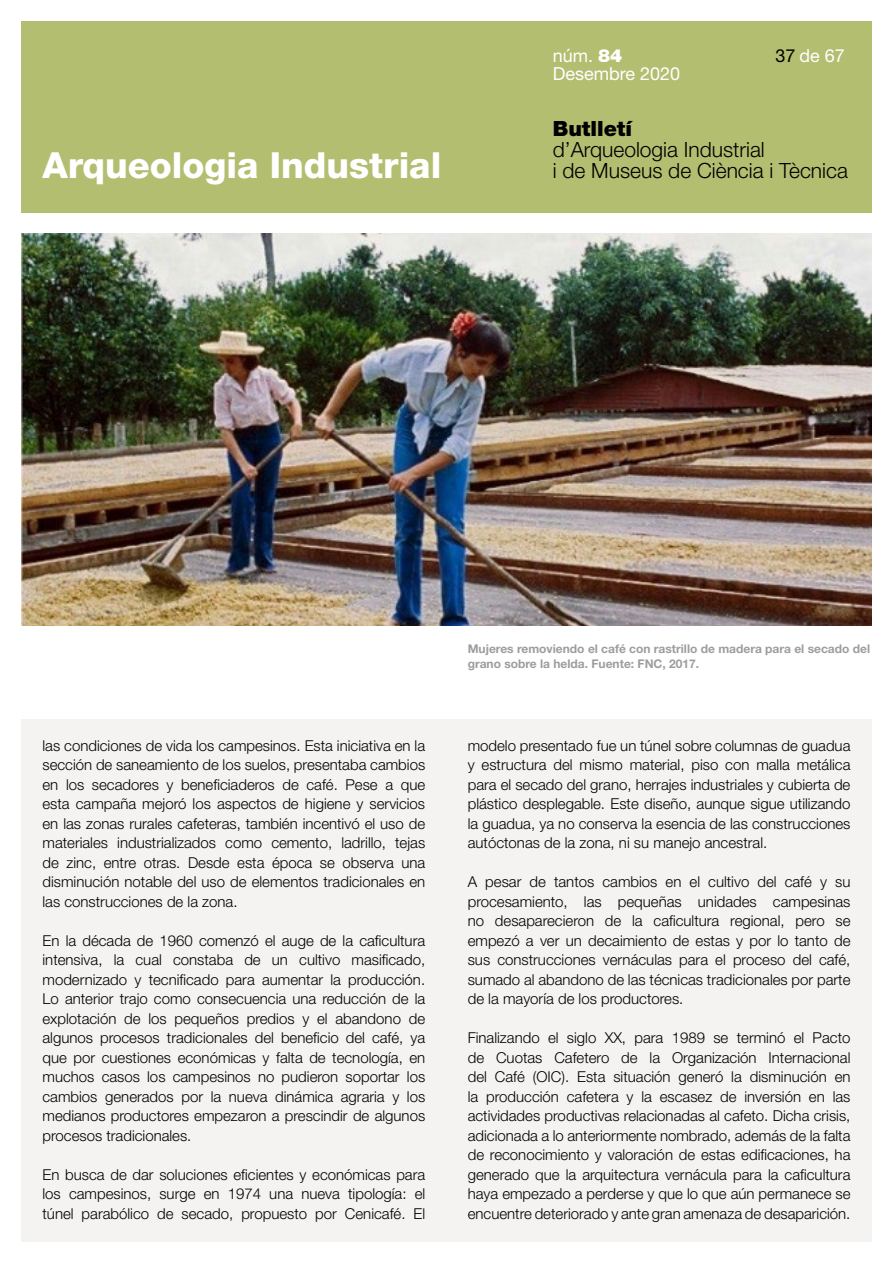
<style>
.page{position:relative;width:893px;height:1263px;background:#fff}
.page>*{position:absolute;margin:0;border:0;box-sizing:border-box;transform-origin:0 0}
.t1{font:800 36px "Helvetica Neue LT Std";color:#fff}
.t2{font:300 21px/21px "Helvetica Neue LT Std";color:#000}
.t3{font:900 21px "Helvetica Neue LT Std";color:#000}
.t4{font:18px "Helvetica Neue LT Std";color:#fff}
.Texte{font:300 15px/19.5px "Helvetica Neue LT Std";color:#000;text-align:justify}
.Peus_d_imatge{font:700 12px/15px "Helvetica Neue LT Std";color:#9d9d9c}
.s1{font-weight:900}
.s2{color:#000}
</style>
<div class="page">
<div style="left:21px;top:21px;width:851px;height:192px;background:#b3be70"></div>
<div style="left:21px;top:719px;width:851px;height:523px;background:#f4f3f1"></div>
<img style="left:21px;top:234px;width:851px;height:391px">
<h1 class="t1" style="left:43px;top:143px;width:400px">Arqueologia Industrial</h1>
<p class="t4" style="left:553px;top:45px;width:71px">núm. <span class="s1">84</span></p>
<p class="t4" style="left:775px;top:45px;width:71px"><span class="s2">37</span> de 67</p>
<p class="t4" style="left:553px;top:63px;width:129px">Desembre 2020</p>
<h2 class="t3" style="left:553px;top:116px;width:81px">Butlletí</h2>
<h2 class="t2" style="left:553px;top:139px;width:297px">d’Arqueologia Industrial<br>i de Museus de Ciència i Tècnica</h2>
<p class="Texte" style="left:43px;top:735px;width:384px">las condiciones de vida los campesinos. Esta iniciativa en la sección de saneamiento de los suelos, presentaba cambios en los secadores y beneficiaderos de café. Pese a que esta campaña mejoró los aspectos de higiene y servicios en las zonas rurales cafeteras, también incentivó el uso de materiales industrializados como cemento, ladrillo, tejas de zinc, entre otras. Desde esta época se observa una disminución notable del uso de elementos tradicionales en las construcciones de la zona.</p>
<p class="Texte" style="left:43px;top:930px;width:384px">En la década de 1960 comenzó el auge de la caficultura intensiva, la cual constaba de un cultivo masificado, modernizado y tecnificado para aumentar la producción.<br>Lo anterior trajo como consecuencia una reducción de la explotación de los pequeños predios y el abandono de algunos procesos tradicionales del beneficio del café, ya que por cuestiones económicas y falta de tecnología, en muchos casos los campesinos no pudieron soportar los cambios generados por la nueva dinámica agraria y los medianos productores empezaron a prescindir de algunos procesos tradicionales.</p>
<p class="Texte" style="left:43px;top:1164px;width:384px">En busca de dar soluciones eficientes y económicas para los campesinos, surge en 1974 una nueva tipología: el túnel parabólico de secado, propuesto por Cenicafé. El</p>
<p class="Peus_d_imatge" style="left:468px;top:641px;width:404px">Mujeres removiendo el café con rastrillo de madera para el secado del grano sobre la helda. Fuente: FNC, 2017.</p>
<p class="Texte" style="left:468px;top:735px;width:384px">modelo presentado fue un túnel sobre columnas de guadua y estructura del mismo material, piso con malla metálica para el secado del grano, herrajes industriales y cubierta de plástico desplegable. Este diseño, aunque sigue utilizando la guadua, ya no conserva la esencia de las construcciones autóctonas de la zona, ni su manejo ancestral.</p>
<p class="Texte" style="left:468px;top:872px;width:384px">A pesar de tantos cambios en el cultivo del café y su procesamiento, las pequeñas unidades campesinas no desaparecieron de la caficultura regional, pero se empezó a ver un decaimiento de estas y por lo tanto de sus construcciones vernáculas para el proceso del café, sumado al abandono de las técnicas tradicionales por parte de la mayoría de los productores.</p>
<p class="Texte" style="left:468px;top:1028px;width:384px">Finalizando el siglo XX, para 1989 se terminó el Pacto de Cuotas Cafetero de la Organización Internacional del Café (OIC). Esta situación generó la disminución en la producción cafetera y la escasez de inversión en las actividades productivas relacionadas al cafeto. Dicha crisis, adicionada a lo anteriormente nombrado, además de la falta de reconocimiento y valoración de estas edificaciones, ha generado que la arquitectura vernácula para la caficultura haya empezado a perderse y que lo que aún permanece se encuentre deteriorado y ante gran amenaza de desaparición.</p>
</div>
